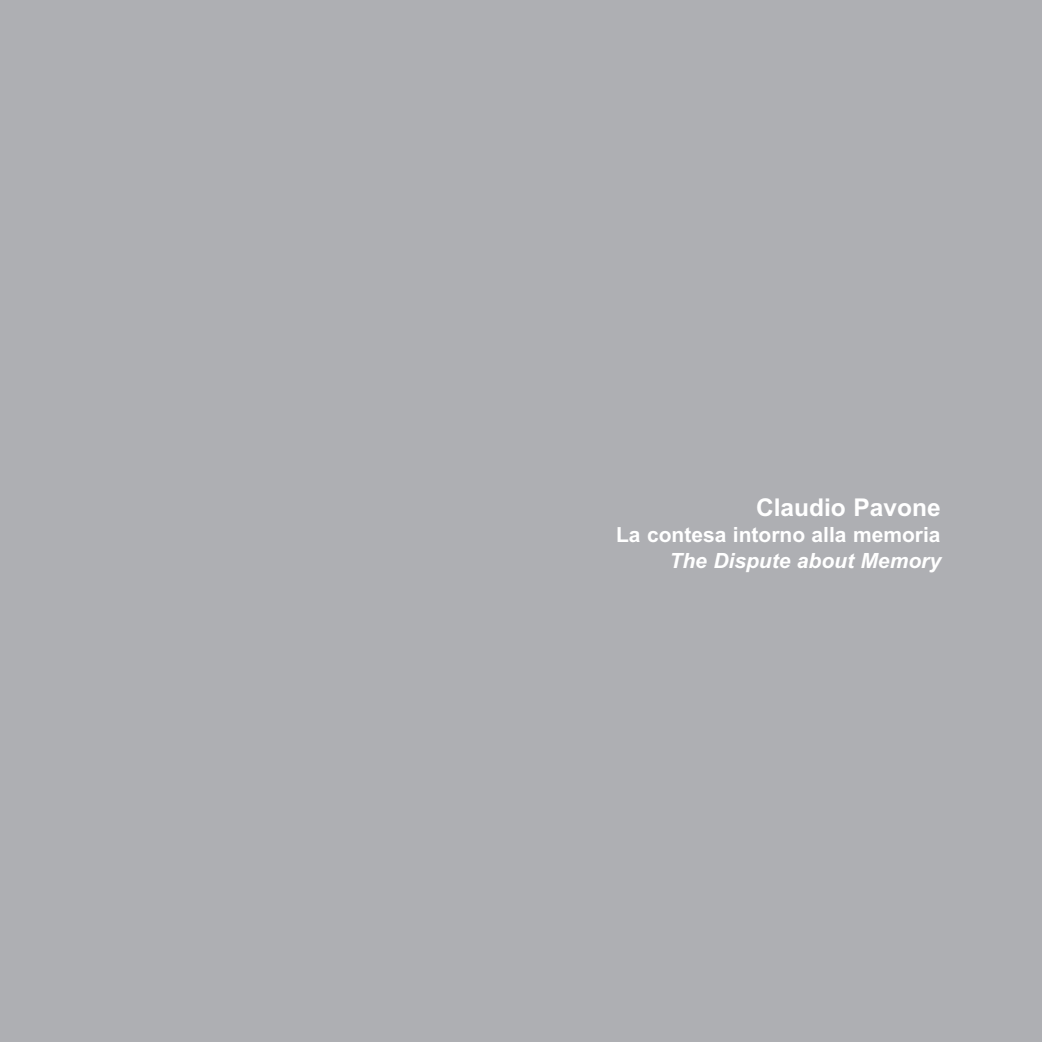
<style>
.page{position:relative;width:1042px;height:1042px;background:#aeafb3}
.page>*{position:absolute;margin:0;border:0;box-sizing:border-box;transform-origin:0 0}
.t1{font:24.5px "Arial Bold MS";color:#fff}
.t2{font:21px "Arial Bold MS";color:#fff}
.t3{font:21px "Arial Bold Italic MS";color:#fff}
</style>
<div class="page">
<p class="t1" style="left:756px;top:493px;width:186px">Claudio Pavone</p>
<p class="t2" style="left:616px;top:522px;width:326px">La contesa intorno alla memoria</p>
<p class="t3" style="left:669px;top:549px;width:273px">The Dispute about Memory</p>
</div>
